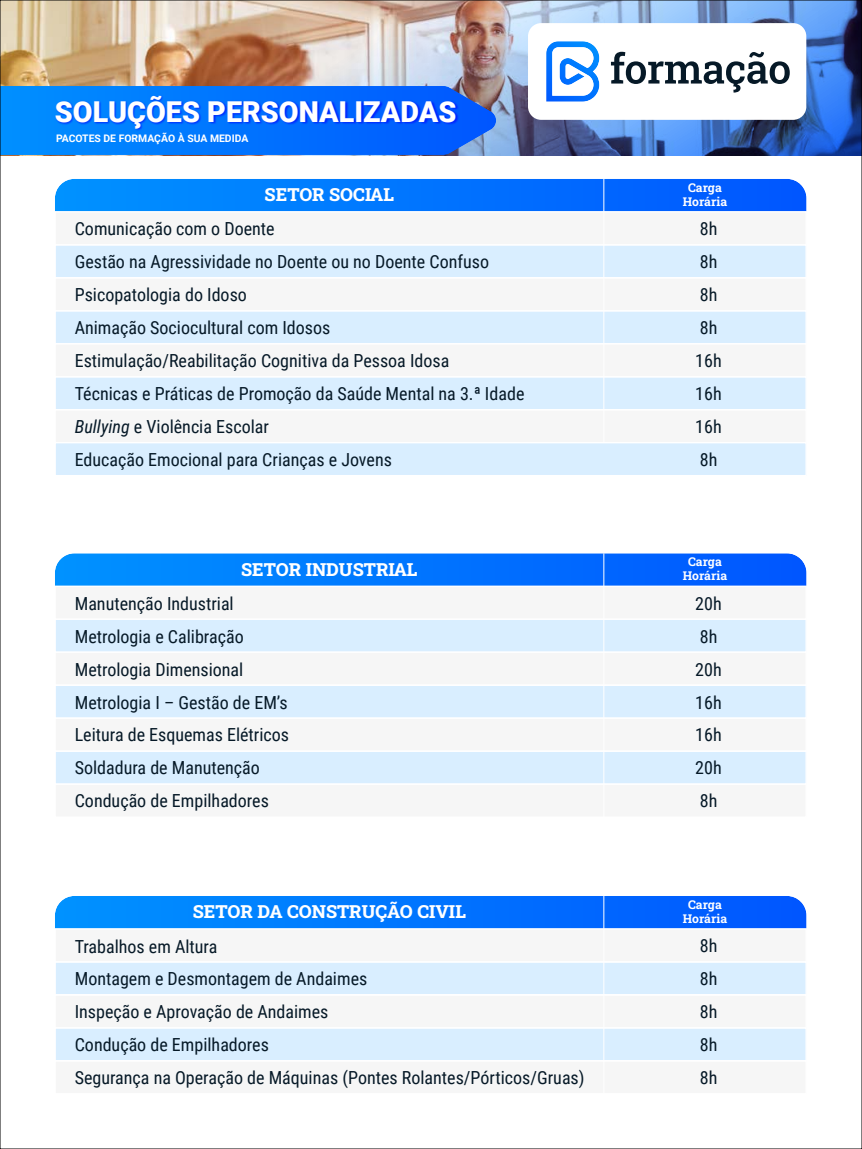
<style>
.page{position:relative;width:862px;height:1149px;background:#fff}
.page>*{position:absolute;margin:0;border:0;box-sizing:border-box;transform-origin:0 0}
.t1{font:900 28.8px "Roboto";color:#fff}
.t2{font:18px/32.9px "Roboto Condensed";color:#061927}
.t3{font:800 18px "Roboto Slab";color:#fff}
.t4{font:700 12.15px "Roboto Slab";color:#fff}
.t5{font:700 10.35px "Roboto";color:#fff}
.s1{font-style:italic}
</style>
<div class="page">
<img style="left:2px;top:2px;width:857px;height:153px">
<div style="left:527px;top:23px;width:278px;height:97px;background:#fff;border-radius:13px"></div>
<svg style="left:610px;top:52px;width:179px;height:41px"></svg>
<svg style="left:546px;top:41px;width:53px;height:61px"></svg>
<svg style="left:2px;top:86px;width:495px;height:69px;background:#0c7af7"></svg>
<img style="left:54px;top:94px;width:427px;height:45px">
<div style="left:55px;top:619px;width:750px;height:33px;background:#d9eeff"></div>
<div style="left:55px;top:586px;width:750px;height:33px;background:#f6f6f6"></div>
<div style="left:55px;top:652px;width:750px;height:33px;background:#f6f6f6"></div>
<div style="left:55px;top:718px;width:750px;height:33px;background:#f6f6f6"></div>
<div style="left:55px;top:784px;width:750px;height:32px;background:#f6f6f6"></div>
<div style="left:55px;top:685px;width:750px;height:33px;background:#d9eeff"></div>
<div style="left:55px;top:751px;width:750px;height:33px;background:#d9eeff"></div>
<svg style="left:55px;top:553px;width:751px;height:32px;background:#0677ff"></svg>
<hr style="left:603px;top:553px;width:1px;height:263px;background:#fff">
<div style="left:54px;top:585px;width:752px;height:34px;border:1px solid #fff"></div>
<div style="left:54px;top:618px;width:752px;height:34px;border:1px solid #fff"></div>
<div style="left:54px;top:651px;width:752px;height:34px;border:1px solid #fff"></div>
<div style="left:54px;top:684px;width:752px;height:34px;border:1px solid #fff"></div>
<div style="left:54px;top:717px;width:752px;height:34px;border:1px solid #fff"></div>
<div style="left:54px;top:750px;width:752px;height:34px;border:1px solid #fff"></div>
<div style="left:54px;top:783px;width:752px;height:34px;border:1px solid #fff"></div>
<div style="left:55px;top:245px;width:750px;height:33px;background:#d9eeff"></div>
<div style="left:55px;top:212px;width:750px;height:33px;background:#f6f6f6"></div>
<div style="left:55px;top:278px;width:750px;height:32px;background:#f6f6f6"></div>
<div style="left:55px;top:343px;width:750px;height:33px;background:#f6f6f6"></div>
<div style="left:55px;top:409px;width:750px;height:33px;background:#f6f6f6"></div>
<div style="left:55px;top:310px;width:750px;height:33px;background:#d9eeff"></div>
<div style="left:55px;top:376px;width:750px;height:33px;background:#d9eeff"></div>
<svg style="left:55px;top:179px;width:751px;height:32px;background:#0174ff"></svg>
<hr style="left:603px;top:179px;width:1px;height:296px;background:#fff">
<div style="left:54px;top:211px;width:752px;height:34px;border:1px solid #fff"></div>
<div style="left:54px;top:244px;width:752px;height:34px;border:1px solid #fff"></div>
<div style="left:54px;top:277px;width:752px;height:34px;border:1px solid #fff"></div>
<div style="left:54px;top:310px;width:752px;height:34px;border:1px solid #fff"></div>
<div style="left:54px;top:376px;width:752px;height:34px;border:1px solid #fff"></div>
<div style="left:55px;top:442px;width:750px;height:33px;background:#d9eeff"></div>
<div style="left:54px;top:442px;width:752px;height:34px;border:1px solid #fff"></div>
<div style="left:55px;top:961px;width:750px;height:33px;background:#d9eeff"></div>
<div style="left:55px;top:928px;width:750px;height:33px;background:#f6f6f6"></div>
<div style="left:55px;top:994px;width:750px;height:33px;background:#f6f6f6"></div>
<div style="left:55px;top:1060px;width:750px;height:33px;background:#f6f6f6"></div>
<div style="left:55px;top:1027px;width:750px;height:33px;background:#d9eeff"></div>
<svg style="left:55px;top:896px;width:751px;height:31px;background:#0174ff"></svg>
<hr style="left:603px;top:895px;width:1px;height:198px;background:#fff">
<div style="left:54px;top:927px;width:752px;height:35px;border:1px solid #fff"></div>
<div style="left:54px;top:960px;width:752px;height:35px;border:1px solid #fff"></div>
<div style="left:54px;top:1026px;width:752px;height:35px;border:1px solid #fff"></div>
<h1 class="t1" style="left:55px;top:100px;width:403px">SOLUÇÕES PERSONALIZADAS</h1>
<p class="t5" style="left:56px;top:134px;width:194px">PACOTES DE FORMAÇÃO À SUA MEDIDA</p>
<p class="t4" style="left:687px;top:182px;width:35px">Carga</p>
<p class="t3" style="left:264px;top:187px;width:131px">SETOR SOCIAL</p>
<p class="t4" style="left:682px;top:196px;width:46px">Horária</p>
<p class="t2" style="left:75px;top:214px;width:451px">Comunicação com o Doente<br>Gestão na Agressividade no Doente ou no Doente Confuso Psicopatologia do Idoso<br>Animação Sociocultural com Idosos<br>Estimulação/Reabilitação Cognitiva da Pessoa Idosa<br>Técnicas e Práticas de Promoção da Saúde Mental na 3.ª Idade <span class="s1">Bullying</span> e Violência Escolar<br>Educação Emocional para Crianças e Jovens</p>
<p class="t2" style="left:695px;top:214px;width:28px">8h<br>8h<br>8h<br>8h<br>16h<br>16h<br>16h<br>8h</p>
<p class="t4" style="left:687px;top:556px;width:35px">Carga</p>
<p class="t3" style="left:241px;top:561px;width:178px">SETOR INDUSTRIAL</p>
<p class="t4" style="left:682px;top:571px;width:46px">Horária</p>
<p class="t2" style="left:75px;top:588px;width:216px">Manutenção Industrial<br>Metrologia e Calibração<br>Metrologia Dimensional<br>Metrologia I – Gestão de EM’s<br>Leitura de Esquemas Elétricos<br>Soldadura de Manutenção<br>Condução de Empilhadores</p>
<p class="t2" style="left:695px;top:588px;width:28px">20h<br>8h<br>20h<br>16h<br>16h<br>20h<br>8h</p>
<p class="t4" style="left:687px;top:899px;width:35px">Carga</p>
<p class="t3" style="left:193px;top:904px;width:274px">SETOR DA CONSTRUÇÃO CIVIL</p>
<p class="t4" style="left:682px;top:913px;width:46px">Horária</p>
<p class="t2" style="left:75px;top:930px;width:511px">Trabalhos em Altura<br>Montagem e Desmontagem de Andaimes<br>Inspeção e Aprovação de Andaimes<br>Condução de Empilhadores<br>Segurança na Operação de Máquinas (Pontes Rolantes/Pórticos/Gruas)</p>
<p class="t2" style="left:699px;top:930px;width:19px;text-align:justify">8h 8h 8h 8h 8h</p>
</div>
